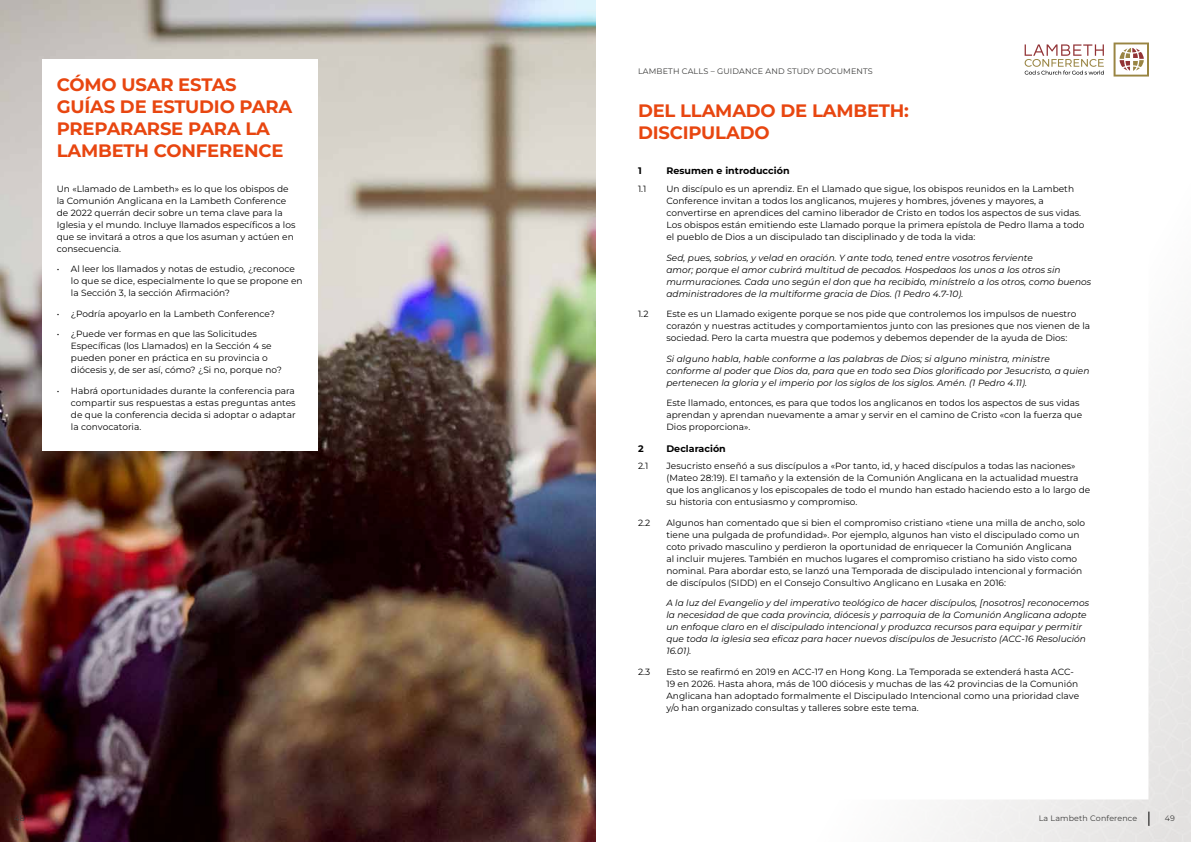
<style>
.page{position:relative;width:1191px;height:842px;background:#fff}
.page>*{position:absolute;margin:0;border:0;box-sizing:border-box;transform-origin:0 0}
.t1{font:700 18px/22px "Montserrat";letter-spacing:-.01em;color:#e84610}
.t2{font:700 9.5px "Montserrat";letter-spacing:.005em;color:#000}
.t3{font:9px/12px "Montserrat";letter-spacing:.005em;color:#000}
.t4{font:italic 9px/12px "Montserrat";letter-spacing:.005em;color:#000}
.t5{font:8px "Montserrat";letter-spacing:.02em;color:#3c3c3b}
.t6{font:7.9px "Montserrat";letter-spacing:.02em;color:#3c3c3b}
</style>
<div class="page">
<img style="left:595px;top:0;width:596px;height:842px">
<img style="left:0;top:0;width:595px;height:842px">
<div style="left:43px;top:60px;width:274px;height:391px;background:#fff"></div>
<svg style="left:1024px;top:44px;width:80px;height:31px"></svg>
<svg style="left:1113px;top:43px;width:36px;height:34px"></svg>
<svg style="left:1148px;top:812px;width:1px;height:14px"></svg>
<h1 class="t1" style="left:57px;top:73px;width:237px">CÓMO USAR ESTAS<br>GUÍAS DE ESTUDIO PARA<br>PREPARARSE PARA LA<br>LAMBETH CONFERENCE</h1>
<p class="t3" style="left:57px;top:182px;width:240px">Un «Llamado de Lambeth» es lo que los obispos de la Comunión Anglicana en la Lambeth Conference de 2022 querrán decir sobre un tema clave para la Iglesia y el mundo. Incluye llamados específicos a los que se invitará a otros a que los asuman y actúen en consecuencia.</p>
<p class="t3" style="left:71px;top:263px;width:233px;text-indent:-14px">• Al leer los llamados y notas de estudio, ¿reconoce lo que se dice, especialmente lo que se propone en la Sección 3, la sección Afirmación?</p>
<p class="t3" style="left:57px;top:307px;width:220px">• ¿Podría apoyarlo en la Lambeth Conference?</p>
<p class="t3" style="left:71px;top:328px;width:212px;text-indent:-14px">• ¿Puede ver formas en que las Solicitudes Específicas (los Llamados) en la Sección 4 se pueden poner en práctica en su provincia o diócesis y, de ser así, cómo? ¿Si no, porque no?</p>
<p class="t3" style="left:71px;top:384px;width:226px;text-align:justify;text-indent:-14px">• Habrá oportunidades durante la conferencia para compartir sus respuestas a estas preguntas antes de que la conferencia decida si adoptar o adaptar la convocatoria.</p>
<p class="t5" style="left:638px;top:65px;width:236px">LAMBETH CALLS – GUIDANCE AND STUDY DOCUMENTS</p>
<h1 class="t1" style="left:638px;top:99px;width:272px">DEL LLAMADO DE LAMBETH:<br>DISCIPULADO</h1>
<p class="t2" style="left:638px;top:165px;width:5px">1</p>
<p class="t2" style="left:666px;top:165px;width:125px">Resumen e introducción</p>
<p class="t3" style="left:638px;top:183px;width:10px">1.1</p>
<p class="t3" style="left:666px;top:183px;width:419px">Un discípulo es un aprendiz. En el Llamado que sigue, los obispos reunidos en la Lambeth Conference invitan a todos los anglicanos, mujeres y hombres, jóvenes y mayores, a convertirse en aprendices del camino liberador de Cristo en todos los aspectos de sus vidas.<br>Los obispos están emitiendo este Llamado porque la primera epístola de Pedro llama a todo el pueblo de Dios a un discipulado tan disciplinado y de toda la vida:</p>
<p class="t4" style="left:666px;top:251px;width:426px">Sed, pues, sobrios, y velad en oración. Y ante todo, tened entre vosotros ferviente<br>amor; porque el amor cubrirá multitud de pecados. Hospedaos los unos a los otros sin murmuraciones. Cada uno según el don que ha recibido, minístrelo a los otros, como buenos administradores de la multiforme gracia de Dios. (1 Pedro 4.7-10).</p>
<p class="t3" style="left:638px;top:308px;width:12px">1.2</p>
<p class="t3" style="left:666px;top:308px;width:425px">Este es un Llamado exigente porque se nos pide que controlemos los impulsos de nuestro corazón y nuestras actitudes y comportamientos junto con las presiones que nos vienen de la sociedad. Pero la carta muestra que podemos y debemos depender de la ayuda de Dios:</p>
<p class="t4" style="left:666px;top:352px;width:424px">Si alguno habla, hable conforme a las palabras de Dios; si alguno ministra, ministre conforme al poder que Dios da, para que en todo sea Dios glorificado por Jesucristo, a quien pertenecen la gloria y el imperio por los siglos de los siglos. Amén. (1 Pedro 4.11).</p>
<p class="t3" style="left:666px;top:397px;width:417px">Este llamado, entonces, es para que todos los anglicanos en todos los aspectos de sus vidas aprendan y aprendan nuevamente a amar y servir en el camino de Cristo «con la fuerza que<br>Dios proporciona».</p>
<p class="t2" style="left:638px;top:442px;width:7px">2</p>
<p class="t2" style="left:666px;top:442px;width:61px">Declaración</p>
<p class="t3" style="left:638px;top:460px;width:12px">2.1</p>
<p class="t3" style="left:666px;top:460px;width:425px">Jesucristo enseñó a sus discípulos a «Por tanto, id, y haced discípulos a todas las naciones» (Mateo 28:19). El tamaño y la extensión de la Comunión Anglicana en la actualidad muestra que los anglicanos y los episcopales de todo el mundo han estado haciendo esto a lo largo de su historia con entusiasmo y compromiso.</p>
<p class="t3" style="left:638px;top:516px;width:14px">2.2</p>
<p class="t3" style="left:666px;top:516px;width:420px">Algunos han comentado que si bien el compromiso cristiano «tiene una milla de ancho, solo tiene una pulgada de profundidad». Por ejemplo, algunos han visto el discipulado como un coto privado masculino y perdieron la oportunidad de enriquecer la Comunión Anglicana<br>al incluir mujeres. También en muchos lugares el compromiso cristiano ha sido visto como nominal. Para abordar esto, se lanzó una Temporada de discipulado intencional y formación de discípulos (SIDD) en el Consejo Consultivo Anglicano en Lusaka en 2016:</p>
<p class="t4" style="left:666px;top:597px;width:424px">A la luz del Evangelio y del imperativo teológico de hacer discípulos, [nosotros] reconocemos la necesidad de que cada provincia, diócesis y parroquia de la Comunión Anglicana adopte un enfoque claro en el discipulado intencional y produzca recursos para equipar y permitir que toda la iglesia sea eficaz para hacer nuevos discípulos de Jesucristo (ACC-16 Resolución 16.01).</p>
<p class="t3" style="left:638px;top:665px;width:14px">2.3</p>
<p class="t3" style="left:666px;top:665px;width:414px">Esto se reafirmó en 2019 en ACC-17 en Hong Kong. La Temporada se extenderá hasta ACC-19 en 2026. Hasta ahora, más de 100 diócesis y muchas de las 42 provincias de la Comunión Anglicana han adoptado formalmente el Discipulado Intencional como una prioridad clave y/o han organizado consultas y talleres sobre este tema.</p>
<p class="t6" style="left:14px;top:813px;width:12px">48</p>
<p class="t6" style="left:1038px;top:813px;width:100px">La Lambeth Conference</p>
<p class="t6" style="left:1164px;top:813px;width:12px">49</p>
</div>
